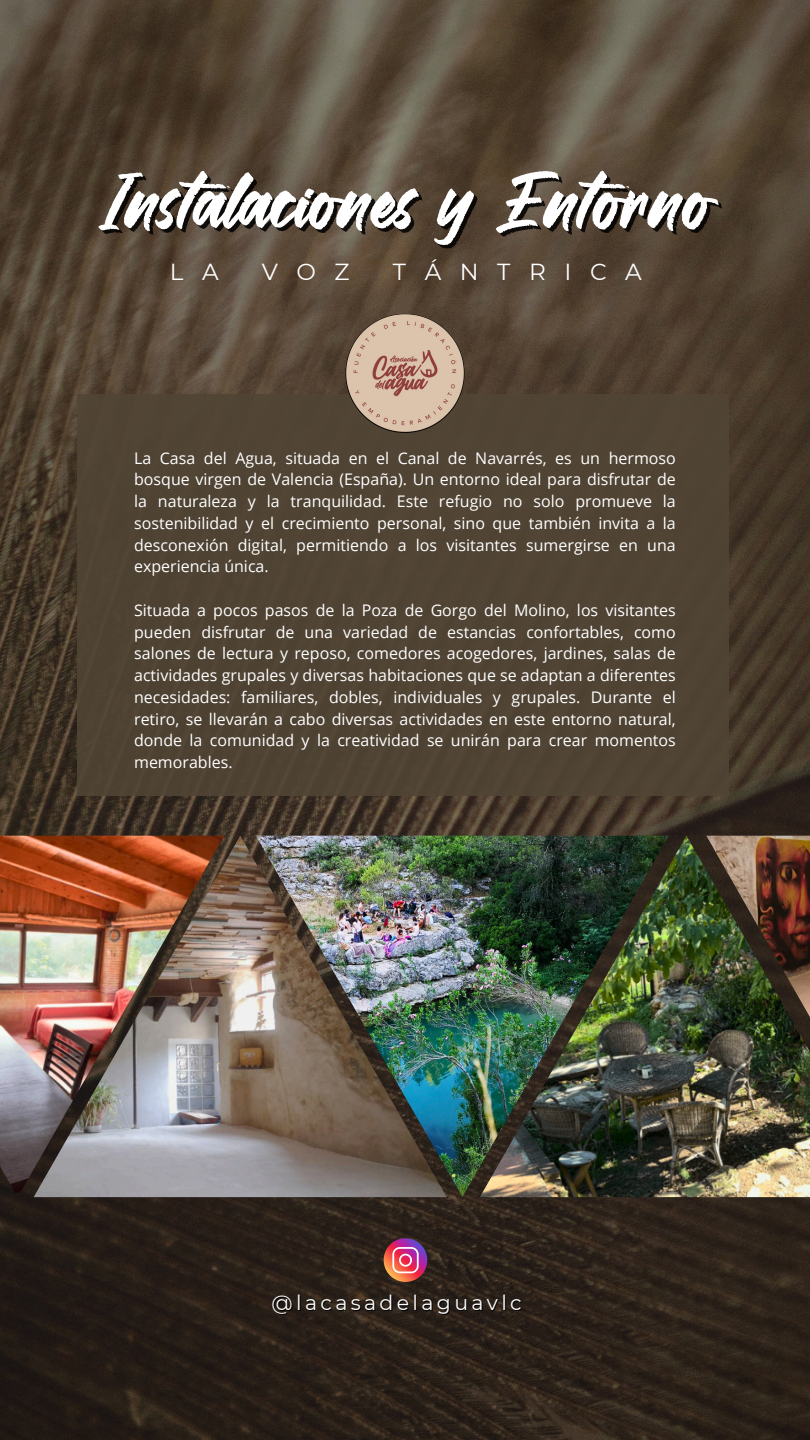
<style>
.page{position:relative;width:810px;height:1440px;background:#fff}
.page>*{position:absolute;margin:0;border:0;box-sizing:border-box;transform-origin:0 0}
.t1{font:78.1px "Stabily";color:#fff}
.t2{font:23.2px "Montserrat";letter-spacing:.8em;color:#fff}
.t3{font:20.5px "Montserrat";letter-spacing:.165em;color:#fff}
.t4{font:16px/21.8px "Open Sans";color:#fff;text-align:justify}
</style>
<div class="page">
<img style="left:0;top:0;width:810px;height:1440px">
<img style="left:224px;top:836px;width:32px;height:361px">
<img style="left:0;top:836px;width:224px;height:361px">
<img style="left:256px;top:836px;width:224px;height:361px">
<img style="left:480px;top:836px;width:226px;height:361px">
<img style="left:706px;top:836px;width:104px;height:361px">
<div style="left:77px;top:394px;width:652px;height:402px;background:#514535"></div>
<img style="left:345px;top:314px;width:120px;height:119px;border-radius:50%">
<svg style="left:384px;top:1238px;width:43px;height:44px;background:#b5536e"></svg>
<p class="t1" style="left:99px;top:159px;width:615px">Instalaciones y Entorno</p>
<p class="t2" style="left:170px;top:257px;width:50px">L A</p>
<p class="t2" style="left:262px;top:257px;width:89px">VOZ</p>
<p class="t2" style="left:393px;top:257px;width:251px">TÁNTRICA</p>
<p class="t4" style="left:134px;top:446px;width:543px">La Casa del Agua, situada en el Canal de Navarrés, es un hermoso bosque virgen de Valencia (España). Un entorno ideal para disfrutar de la naturaleza y la tranquilidad. Este refugio no solo promueve la sostenibilidad y el crecimiento personal, sino que también invita a la desconexión digital, permitiendo a los visitantes sumergirse en una experiencia única.</p>
<p class="t4" style="left:134px;top:599px;width:543px">Situada a pocos pasos de la Poza de Gorgo del Molino, los visitantes pueden disfrutar de una variedad de estancias confortables, como salones de lectura y reposo, comedores acogedores, jardines, salas de actividades grupales y diversas habitaciones que se adaptan a diferentes necesidades: familiares, dobles, individuales y grupales. Durante el retiro, se llevarán a cabo diversas actividades en este entorno natural, donde la comunidad y la creatividad se unirán para crear momentos memorables.</p>
<p class="t3" style="left:272px;top:1290px;width:252px">@lacasadelaguavlc</p>
</div>
